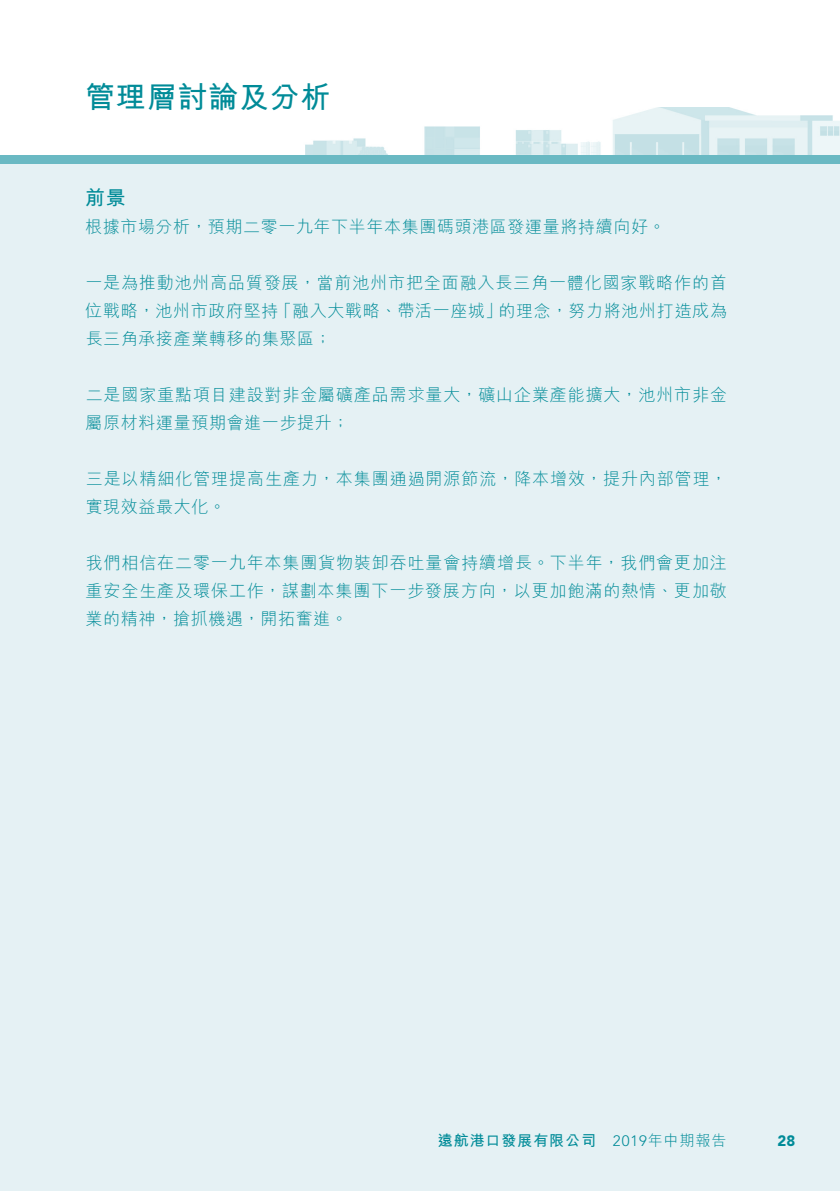
<style>
.page{position:relative;width:840px;height:1191px;background:#fff}
.page>*{position:absolute;margin:0;border:0;box-sizing:border-box;transform-origin:0 0}
.t1{font:700 30px "M Hei HK";letter-spacing:.025em;color:#008b98}
.t2{font:700 20px "M Hei HK";color:#008b98}
.t3{font:300 17px/28px "M Hei HK";letter-spacing:.05em;color:#008b98}
.t4{font:700 15px "M Hei HK";letter-spacing:.06em;color:#008b98}
.t5{font:300 15px "M Hei HK";letter-spacing:.06em;color:#008b98}
.t6{font:900 15px "Avenir LT Std";color:#008b98}
.s1{font-family:"Avenir LT Std"}
</style>
<div class="page">
<div style="left:0;top:157px;width:839px;height:1034px;background:#e5f1f4"></div>
<img style="left:0;top:107px;width:839px;height:49px">
<div style="left:0;top:156px;width:839px;height:8px;background:#6ab9c3"></div>
<h1 class="t1" style="left:85px;top:75px;width:247px">管理層討論及分析</h1>
<p class="t2" style="left:85px;top:183px;width:42px">前景</p>
<p class="t3" style="left:85px;top:212px;width:581px">根據市場分析，預期二零一九年下半年本集團碼頭港區發運量將持續向好。</p>
<p class="t3" style="left:85px;top:268px;width:642px;text-align:right">一是為推動池州高品質發展，當前池州市把全面融入長三角一體化國家戰略作的首的理念，努力將池州打造成為</p>
<p class="t3" style="left:85px;top:296px;width:247px">位戰略，池州市政府堅持<br>長三角承接產業轉移的集聚區;</p>
<p class="t3" style="left:86px;top:380px;width:642px">二是國家重點項目建設對非金屬礦產品需求量大，礦山企業產能擴大，池州市非金屬原材料運量預期會進一步提升;</p>
<p class="t3" style="left:86px;top:464px;width:642px">三是以精細化管理提高生產力，本集團通過開源節流，降本增效，提升內部管理，實現效益最大化。</p>
<p class="t3" style="left:86px;top:548px;width:642px;text-align:justify">我們相信在二零一九年本集團貨物裝卸吞吐量會持續增長。下半年，我們會更加注重安全生產及環保工作，謀劃本集團下一步發展方向，以更加飽滿的熱情、更加敬業的精神，搶抓機遇，開拓奮進。</p>
<p class="t3" style="left:274px;top:296px;width:229px">「融入大戰略、帶活一座城」</p>
<p class="t4" style="left:437px;top:1129px;width:160px">遠航港口發展有限公司</p>
<p class="t5" style="left:612px;top:1132px;width:115px"><span class="s1">2019</span>年中期報告</p>
<p class="t6" style="left:777px;top:1131px;width:19px">28</p>
</div>
